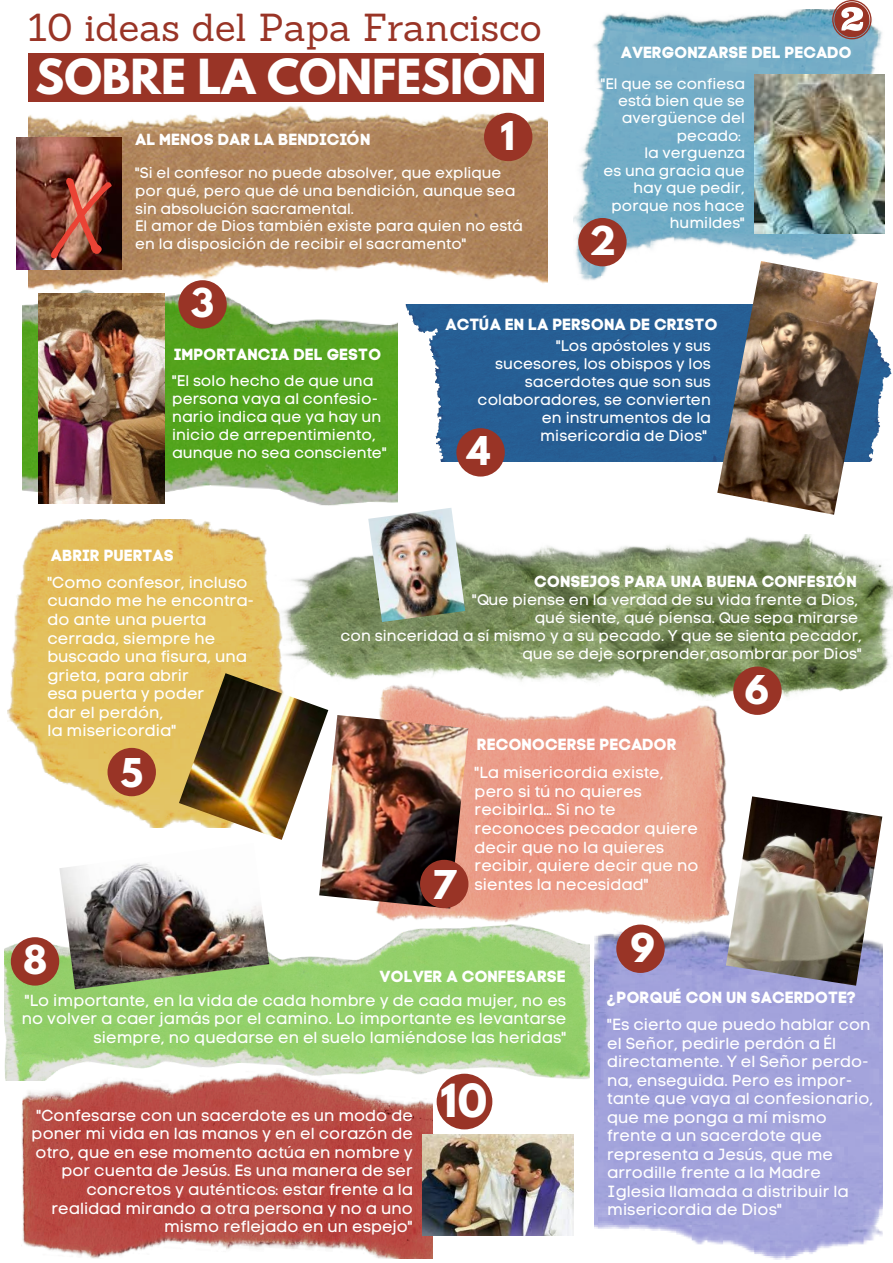
<style>
.page{position:relative;width:893px;height:1263px;background:#fff}
.page>*{position:absolute;margin:0;border:0;box-sizing:border-box;transform-origin:0 0}
.t1{font:700 42.83px "League Spartan";color:#fff}
.t2{font:700 40.42px "League Spartan";color:#fff}
.t3{font:38.03px "Sanchez";color:#993426}
.t4{font:700 35.1px "League Spartan";color:#fff}
.t5{font:16.05px/18.5px "Code Pro Normal LC";color:#fff}
.t6{font:16.05px "Code Pro Bold LC";color:#fff}
.t7{font:15.3px/18px "Code Pro Normal LC";color:#fff;text-align:right}
.t8{font:15.15px/17.5px "Code Pro Normal LC";color:#fff;text-align:right}
.t9{font:15.08px/17.7px "Code Pro Normal LC";color:#fff}
</style>
<div class="page">
<img style="left:28px;top:106px;width:520px;height:177px">
<img style="left:17px;top:137px;width:105px;height:133px">
<img style="left:51px;top:178px;width:61px;height:80px">
<img style="left:405px;top:304px;width:486px;height:157px">
<img style="left:573px;top:9px;width:309px;height:276px">
<img style="left:755px;top:74px;width:130px;height:160px">
<img style="left:23px;top:270px;width:375px;height:236px">
<img style="left:7px;top:519px;width:263px;height:308px">
<img style="left:179px;top:673px;width:149px;height:167px">
<img style="left:270px;top:534px;width:623px;height:166px">
<img style="left:368px;top:508px;width:97px;height:114px">
<img style="left:375px;top:684px;width:354px;height:240px">
<img style="left:319px;top:715px;width:149px;height:193px">
<img style="left:717px;top:261px;width:160px;height:254px">
<img style="left:594px;top:929px;width:288px;height:331px">
<img style="left:4px;top:924px;width:586px;height:156px">
<img style="left:726px;top:796px;width:156px;height:190px">
<img style="left:21px;top:1068px;width:411px;height:190px">
<img style="left:422px;top:1134px;width:151px;height:102px">
<img style="left:59px;top:863px;width:210px;height:126px">
<div style="left:28px;top:53px;width:515px;height:49px;background:#993426"></div>
<svg style="left:832px;top:0;width:39px;height:39px"></svg>
<img style="left:38px;top:293px;width:126px;height:211px">
<div style="left:578px;top:218px;width:48px;height:48px;background:#993426;border-radius:50%"></div>
<div style="left:484px;top:113px;width:48px;height:48px;background:#993426;border-radius:50%"></div>
<div style="left:178px;top:280px;width:49px;height:49px;background:#993426;border-radius:50%"></div>
<div style="left:456px;top:428px;width:49px;height:48px;background:#993426;border-radius:50%"></div>
<div style="left:107px;top:748px;width:49px;height:48px;background:#993426;border-radius:50%"></div>
<div style="left:733px;top:666px;width:48px;height:49px;background:#993426;border-radius:50%"></div>
<div style="left:420px;top:860px;width:48px;height:48px;background:#993426;border-radius:50%"></div>
<div style="left:11px;top:937px;width:48px;height:48px;background:#993426;border-radius:50%"></div>
<div style="left:616px;top:924px;width:48px;height:49px;background:#993426;border-radius:50%"></div>
<div style="left:437px;top:1074px;width:55px;height:55px;background:#993426;border-radius:50%"></div>
<p class="t3" style="left:28px;top:3px;width:515px">10 ideas del Papa Francisco</p>
<p class="t1" style="left:36px;top:55px;width:502px">SOBRE LA CONFESIÓN</p>
<p class="t6" style="left:135px;top:130px;width:237px">AL MENOS DAR LA BENDICIÓN</p>
<p class="t4" style="left:500px;top:118px;width:16px">1</p>
<p class="t9" style="left:135px;top:164px;width:382px">"Si el confesor no puede absolver, que explique por qué, pero que dé una bendición, aunque sea sin absolución sacramental.</p>
<p class="t9" style="left:135px;top:217px;width:389px">El amor de Dios también existe para quien no está en la disposición de recibir el sacramento"</p>
<p class="t6" style="left:621px;top:43px;width:232px">AVERGONZARSE DEL PECADO</p>
<p class="t8" style="left:601px;top:74px;width:146px">"El que se confiesa está bien que se avergüence del pecado:</p>
<p class="t8" style="left:644px;top:144px;width:102px">la verguenza</p>
<p class="t8" style="left:603px;top:162px;width:143px">es una gracia que hay que pedir, porque nos hace humildes"</p>
<p class="t4" style="left:589px;top:224px;width:28px">2</p>
<p class="t4" style="left:191px;top:286px;width:25px">3</p>
<p class="t6" style="left:174px;top:344px;width:209px">IMPORTANCIA DEL GESTO</p>
<p class="t7" style="left:172px;top:371px;width:216px;text-align:left">"El solo hecho de que una persona vaya al confesio&shy;nario indica que ya hay un inicio de arrepentimiento, aunque no sea consciente"</p>
<p class="t6" style="left:51px;top:545px;width:124px">ABRIR PUERTAS</p>
<p class="t6" style="left:446px;top:315px;width:273px">ACTÚA EN LA PERSONA DE CRISTO</p>
<p class="t7" style="left:477px;top:336px;width:235px">"Los apóstoles y sus sucesores, los obispos y los sacerdotes que son sus colaboradores, se convierten en instrumentos de la misericordia de Dios"</p>
<p class="t4" style="left:467px;top:434px;width:25px">4</p>
<p class="t5" style="left:47px;top:573px;width:209px">"Como confesor, incluso cuando me he encontra&shy;do ante una puerta cerrada, siempre he buscado una fisura, una grieta, para abrir</p>
<p class="t5" style="left:47px;top:684px;width:158px">esa puerta y poder</p>
<p class="t5" style="left:47px;top:703px;width:118px">dar el perdón,</p>
<p class="t5" style="left:47px;top:721px;width:131px">la misericordia"</p>
<p class="t4" style="left:23px;top:943px;width:26px">8</p>
<p class="t4" style="left:121px;top:755px;width:24px">5</p>
<p class="t6" style="left:534px;top:572px;width:324px">CONSEJOS PARA UNA BUENA CONFESIÓN</p>
<p class="t7" style="left:472px;top:591px;width:387px">"Que piense en la verdad de su vida frente a Dios,</p>
<p class="t7" style="left:535px;top:609px;width:325px">qué siente, qué piensa. Que sepa mirarse</p>
<p class="t7" style="left:340px;top:627px;width:523px">con sinceridad a sí mismo y a su pecado. Y que se sienta pecador, que se deje sorprender,asombrar por Dios"</p>
<p class="t4" style="left:432px;top:867px;width:26px">7</p>
<p class="t6" style="left:477px;top:735px;width:201px">RECONOCERSE PECADOR</p>
<p class="t5" style="left:474px;top:763px;width:225px">"La misericordia existe, pero si tú no quieres recibirla… Si no te reconoces pecador quiere decir que no la quieres recibir, quiere decir que no sientes la necesidad"</p>
<p class="t4" style="left:630px;top:930px;width:26px">9</p>
<p class="t6" style="left:380px;top:966px;width:188px">VOLVER A CONFESARSE</p>
<p class="t4" style="left:745px;top:672px;width:26px">6</p>
<p class="t5" style="left:22px;top:991px;width:546px;text-align:right">"Lo importante, en la vida de cada hombre y de cada mujer, no es no volver a caer jamás por el camino. Lo importante es levantarse siempre, no quedarse en el suelo lamiéndose las heridas"</p>
<p class="t5" style="left:32px;top:1106px;width:383px;text-align:right">"Confesarse con un sacerdote es un modo de poner mi vida en las manos y en el corazón de otro, que en ese momento actúa en nombre y por cuenta de Jesús. Es una manera de ser concretos y auténticos: estar frente a la realidad mirando a otra persona y no a uno mismo reflejado en un espejo"</p>
<p class="t2" style="left:440px;top:1080px;width:48px">10</p>
<p class="t6" style="left:607px;top:987px;width:250px">¿PORQUÉ CON UN SACERDOTE?</p>
<p class="t5" style="left:607px;top:1015px;width:268px">"Es cierto que puedo hablar con el Señor, pedirle perdón a Él directamente. Y el Señor perdo&shy;na, enseguida. Pero es impor&shy;tante que vaya al confesionario, que me ponga a mí mismo frente a un sacerdote que representa a Jesús, que me arrodille frente a la Madre<br>Iglesia llamada a distribuir la misericordia de Dios"</p>
</div>
